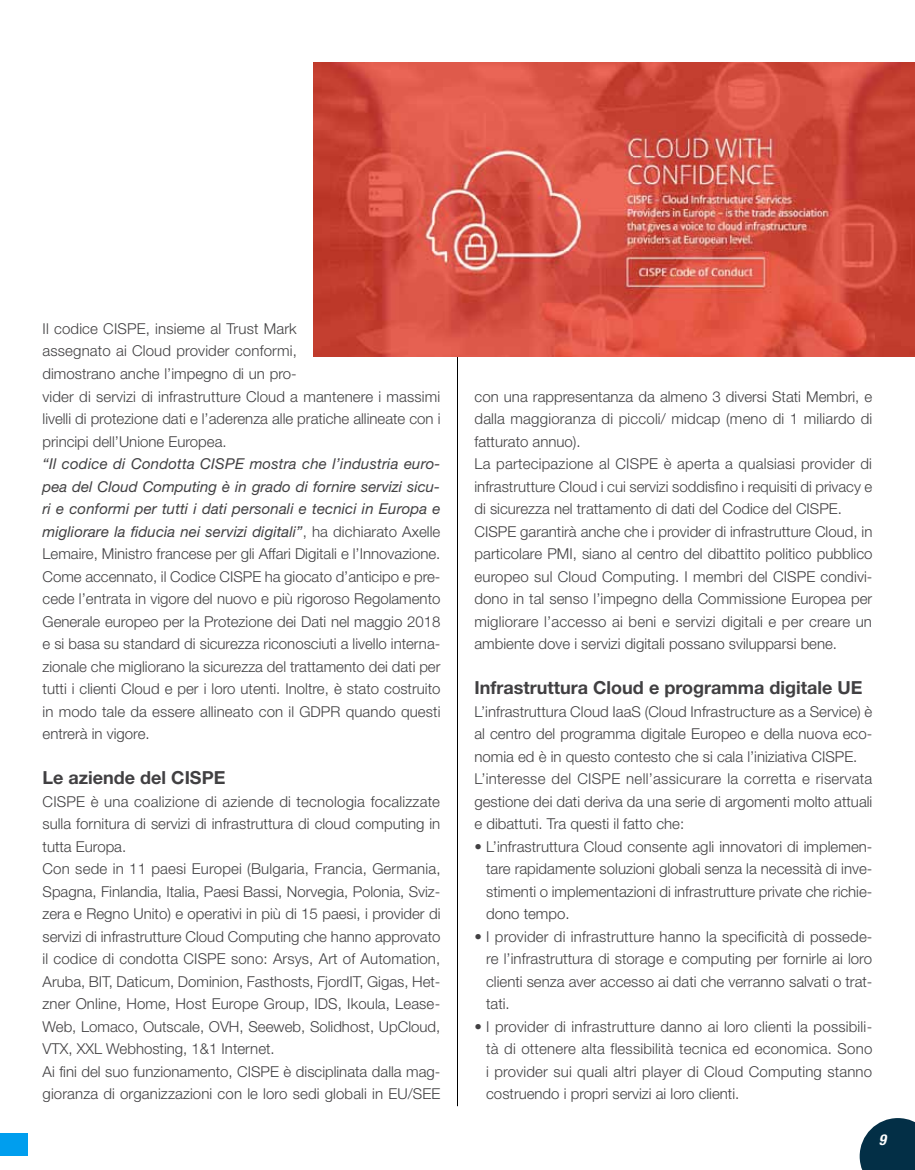
<style>
.page{position:relative;width:915px;height:1170px;background:#fff}
.page>*{position:absolute;margin:0;border:0;box-sizing:border-box;transform-origin:0 0}
.t1{font:700 18px "Helvetica Neue LT Std";color:#414042}
.t2{font:300 15px/22.5px "Helvetica Neue LT Std";color:#414042}
.t3{font:italic 700 condensed 15px "Helvetica Neue LT Std";color:#fff}
.s1{font-weight:400;font-style:italic}
</style>
<div class="page">
<svg style="left:859px;top:1118px;width:55px;height:51px;background:#254b5f"></svg>
<hr style="left:457px;top:310px;width:1px;height:796px;background:#000">
<div style="left:0;top:1133px;width:27px;height:22px;background:#009eee"></div>
<img style="left:314px;top:63px;width:600px;height:293px">
<p class="t2" style="left:43px;top:317px;width:399px">Il codice CISPE, insieme al Trust Mark<br>assegnato ai Cloud provider conformi,<br>dimostrano anche l’impegno di un pro-<br>vider di servizi di infrastrutture Cloud a mantenere i massimi livelli di protezione dati e l’aderenza alle pratiche allineate con i principi dell’Unione Europea.</p>
<p class="t2" style="left:43px;top:452px;width:399px;text-align:justify"><span class="s1">“Il codice di Condotta CISPE mostra che l’industria euro&shy;pea del Cloud Computing è in grado di fornire servizi sicu&shy;ri e conformi per tutti i dati personali e tecnici in Europa e migliorare la fiducia nei servizi digitali”</span>, ha dichiarato Axelle Lemaire, Ministro francese per gli Affari Digitali e l’Innovazione.<br>Come accennato, il Codice CISPE ha giocato d’anticipo e pre&shy;cede l’entrata in vigore del nuovo e più rigoroso Regolamento Generale europeo per la Protezione dei Dati nel maggio 2018 e si basa su standard di sicurezza riconosciuti a livello interna&shy;zionale che migliorano la sicurezza del trattamento dei dati per tutti i clienti Cloud e per i loro utenti. Inoltre, è stato costruito in modo tale da essere allineato con il GDPR quando questi entrerà in vigore.</p>
<p class="t1" style="left:43px;top:766px;width:184px">Le aziende del CISPE</p>
<p class="t2" style="left:43px;top:789px;width:399px">CISPE è una coalizione di aziende di tecnologia focalizzate sulla fornitura di servizi di infrastruttura di cloud computing in tutta Europa.<br>Con sede in 11 paesi Europei (Bulgaria, Francia, Germania, Spagna, Finlandia, Italia, Paesi Bassi, Norvegia, Polonia, Sviz&shy;zera e Regno Unito) e operativi in più di 15 paesi, i provider di servizi di infrastrutture Cloud Computing che hanno approvato il codice di condotta CISPE sono: Arsys, Art of Automation, Aruba, BIT, Daticum, Dominion, Fasthosts, FjordIT, Gigas, Het&shy;zner Online, Home, Host Europe Group, IDS, Ikoula, Lease-Web, Lomaco, Outscale, OVH, Seeweb, Solidhost, UpCloud, VTX, XXL Webhosting, 1&amp;1 Internet.<br>Ai fini del suo funzionamento, CISPE è disciplinata dalla mag&shy;gioranza di organizzazioni con le loro sedi globali in EU/SEE</p>
<p class="t2" style="left:474px;top:384px;width:399px">con una rappresentanza da almeno 3 diversi Stati Membri, e dalla maggioranza di piccoli/ midcap (meno di 1 miliardo di fatturato annuo).<br>La partecipazione al CISPE è aperta a qualsiasi provider di infrastrutture Cloud i cui servizi soddisfino i requisiti di privacy e di sicurezza nel trattamento di dati del Codice del CISPE.<br>CISPE garantirà anche che i provider di infrastrutture Cloud, in particolare PMI, siano al centro del dibattito politico pubblico europeo sul Cloud Computing. I membri del CISPE condivi&shy;dono in tal senso l’impegno della Commissione Europea per migliorare l’accesso ai beni e servizi digitali e per creare un ambiente dove i servizi digitali possano svilupparsi bene.</p>
<p class="t1" style="left:474px;top:676px;width:389px">Infrastruttura Cloud e programma digitale UE</p>
<p class="t2" style="left:474px;top:699px;width:399px">L’infrastruttura Cloud IaaS (Cloud Infrastructure as a Service) è al centro del programma digitale Europeo e della nuova eco&shy;nomia ed è in questo contesto che si cala l’iniziativa CISPE.<br>L’interesse del CISPE nell’assicurare la corretta e riservata gestione dei dati deriva da una serie di argomenti molto attuali e dibattuti. Tra questi il fatto che:</p>
<p class="t2" style="left:486px;top:834px;width:387px;text-align:justify;text-indent:-12px">• L’infrastruttura Cloud consente agli innovatori di implemen&shy;tare rapidamente soluzioni globali senza la necessità di inve&shy;stimenti o implementazioni di infrastrutture private che richie&shy;dono tempo.</p>
<p class="t2" style="left:486px;top:924px;width:387px;text-align:justify;text-indent:-12px">• I provider di infrastrutture hanno la specificità di possede&shy;re l’infrastruttura di storage e computing per fornirle ai loro clienti senza aver accesso ai dati che verranno salvati o trat&shy;tati.</p>
<p class="t2" style="left:486px;top:1014px;width:387px;text-align:justify;text-indent:-12px">• I provider di infrastrutture danno ai loro clienti la possibili&shy;tà di ottenere alta flessibilità tecnica ed economica. Sono i provider sui quali altri player di Cloud Computing stanno costruendo i propri servizi ai loro clienti.</p>
<p class="t3" style="left:878px;top:1130px;width:9px">9</p>
</div>
